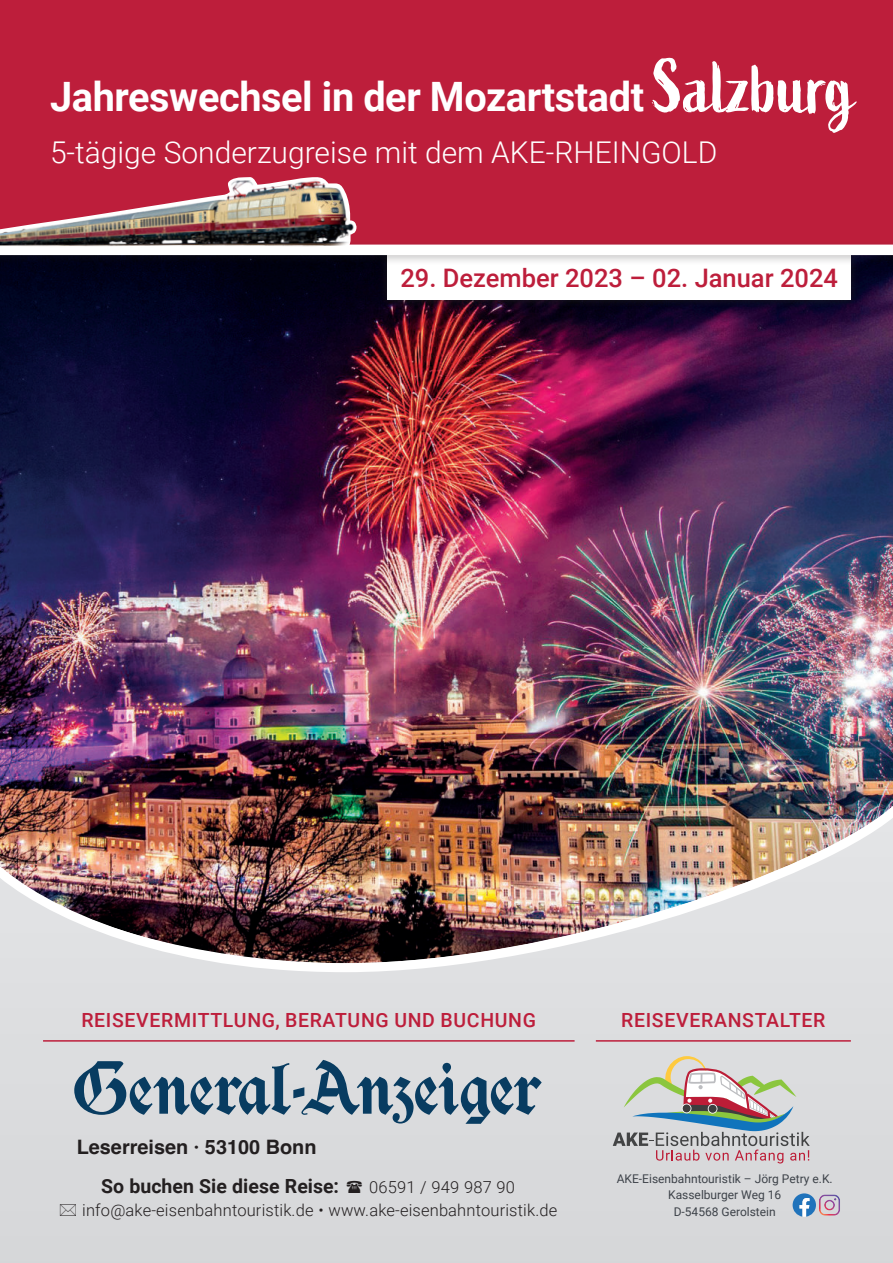
<style>
.page{position:relative;width:893px;height:1263px;background:#d9dadc}
.page>*{position:absolute;margin:0;border:0;box-sizing:border-box;transform-origin:0 0}
.t1{font:700 40.5px "Roboto";letter-spacing:-.01em;color:#fff}
.t2{font:300 30px "Roboto";color:#fff}
.t3{font:500 25.5px "Roboto";color:#bd1e3b}
.t4{font:700 19.95px "Helvetica";color:#231f20}
.t5{font:500 19.5px "Roboto";letter-spacing:.035em;color:#bd1e3b}
.t6{font:700 19.5px "Roboto";color:#231f20}
.t7{font:300 16.5px/22.5px "Roboto";letter-spacing:.01em;color:#231f20}
.t8{font:12px/16.5px "Roboto";color:#3d4249;text-align:center}
.s1{font-family:"Active";font-weight:400;font-size:75px}
</style>
<div class="page">
<img style="left:0;top:266px;width:893px;height:707px">
<div style="left:379px;top:247px;width:480px;height:61px;background:#231f20;opacity:.75"></div>
<div style="left:388px;top:255px;width:463px;height:45px;background:#fff"></div>
<div style="left:0;top:0;width:893px;height:244px;background:#bd1e3b"></div>
<div style="left:0;top:239px;width:893px;height:27px;background:#231f20;opacity:.25"></div>
<div style="left:0;top:245px;width:893px;height:10px;background:#fff"></div>
<img style="left:0;top:179px;width:358px;height:68px">
<svg style="left:74px;top:1060px;width:468px;height:64px"></svg>
<svg style="left:613px;top:1056px;width:197px;height:107px"></svg>
<svg style="left:793px;top:1193px;width:47px;height:24px"></svg>
<hr style="left:43px;top:1040px;width:532px;height:2px;background:#bd1e3b">
<hr style="left:596px;top:1040px;width:255px;height:2px;background:#bd1e3b">
<h1 class="t1" style="left:50px;top:74px;width:806px">Jahreswechsel in der Mozartstadt <span class="s1">Salzburg</span></h1>
<h2 class="t2" style="left:50px;top:139px;width:669px">5-tägige Sonderzugreise mit dem AKE-RHEINGOLD</h2>
<h3 class="t3" style="left:400px;top:267px;width:439px">29. Dezember 2023 – 02. Januar 2024</h3>
<p class="t5" style="left:81px;top:1013px;width:456px">REISEVERMITTLUNG, BERATUNG UND BUCHUNG</p>
<p class="t5" style="left:621px;top:1013px;width:206px">REISEVERANSTALTER</p>
<p class="t4" style="left:77px;top:1135px;width:241px">Leserreisen · 53100 Bonn</p>
<p class="t6" style="left:101px;top:1175px;width:240px">So buchen Sie diese Reise:</p>
<p class="t7" style="left:82px;top:1177px;width:477px;text-indent:287px">06591 / 949 987 90 info@ake-eisenbahntouristik.de • www.ake-eisenbahntouristik.de</p>
<p class="t8" style="left:617px;top:1171px;width:217px">AKE-Eisenbahntouristik – Jörg Petry e.K.<br>Kasselburger Weg 16<br>D-54568 Gerolstein</p>
</div>
